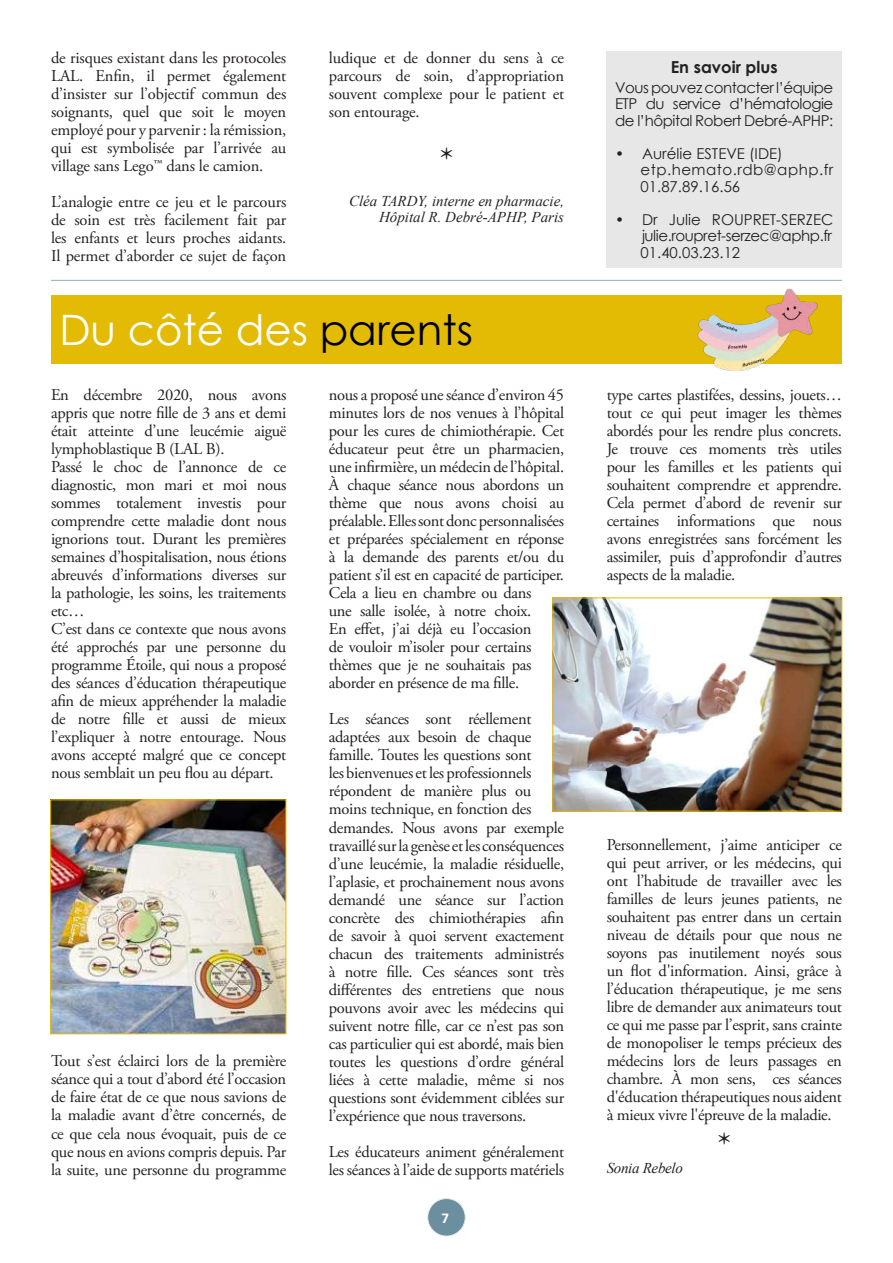
<style>
.page{position:relative;width:893px;height:1263px;background:#fff}
.page>*{position:absolute;margin:0;border:0;box-sizing:border-box;transform-origin:0 0}
.t1{font:42px "Century Gothic";color:#fff}
.t2{font:34.5px "Adobe Garamond Pro";color:#231f20}
.t3{font:16.5px/18px "Adobe Garamond Pro";letter-spacing:-.02em;color:#231f20;text-align:justify}
.t4{font:700 16.5px "Century Gothic";color:#222}
.t5{font:15px/16.5px "Century Gothic";letter-spacing:-.03em;color:#222;text-align:justify}
.t6{font:15px/16.5px "Century Gothic";color:#222}
.t7{font:italic 15px/16.5px "Times New Roman";color:#222;text-align:right}
.t8{font:italic 15px "Times New Roman";letter-spacing:-.02em;color:#222}
.t9{font:700 15px "Calibri";color:#fff}
.s1{color:#000}
</style>
<div class="page">
<div style="left:428px;top:1198px;width:37px;height:38px;background:#6b8f9f;border-radius:50%"></div>
<div style="left:427px;top:1198px;width:39px;height:38px;border:1px solid #e3eaed;border-radius:50%"></div>
<hr style="left:51px;top:280px;width:791px;height:1px;background:#92aeba">
<div style="left:51px;top:296px;width:791px;height:68px;background:#e3bb05"></div>
<img style="left:684px;top:280px;width:141px;height:91px">
<img style="left:52px;top:802px;width:232px;height:230px">
<div style="left:50px;top:800px;width:236px;height:234px;border:1px solid #e3bb05"></div>
<img style="left:555px;top:600px;width:285px;height:209px">
<div style="left:606px;top:51px;width:236px;height:217px;background:#e7e7e7"></div>
<p class="t3" style="left:51px;top:49px;width:237px">de risques existant dans les protocoles LAL. Enfin, il permet également d’insister sur l’objectif commun des soignants, quel que soit le moyen employé pour y parvenir : la rémission, qui est symbolisée par l’arrivée au village sans Lego™ dans le camion.</p>
<p class="t3" style="left:51px;top:193px;width:237px">L’analogie entre ce jeu et le parcours de soin est très facilement fait par les enfants et leurs proches aidants.<br>Il permet d’aborder ce sujet de façon</p>
<p class="t3" style="left:329px;top:49px;width:237px">ludique et de donner du sens à ce parcours de soin, d’appropriation souvent complexe pour le patient et son entourage.</p>
<h2 class="t2" style="left:440px;top:139px;width:15px">*</h2>
<p class="t7" style="left:349px;top:192px;width:216px">Cléa TARDY, interne en pharmacie,<br>Hôpital R. Debré-APHP, Paris</p>
<h1 class="t1" style="left:59px;top:301px;width:415px">Du côté des <span class="s1">parents</span></h1>
<p class="t3" style="left:51px;top:387px;width:237px;text-align:left">En décembre 2020, nous avons appris que notre fille de 3 ans et demi était atteinte d’une leucémie aiguë lymphoblastique B (LAL B).<br>Passé le choc de l’annonce de ce diagnostic, mon mari et moi nous sommes totalement investis pour comprendre cette maladie dont nous ignorions tout. Durant les premières semaines d’hospitalisation, nous étions abreuvés d’informations diverses sur la pathologie, les soins, les traitements etc…<br>C’est dans ce contexte que nous avons été approchés par une personne du programme Étoile, qui nous a proposé des séances d’éducation thérapeutique afin de mieux appréhender la maladie de notre fille et aussi de mieux l’expliquer à notre entourage. Nous avons accepté malgré que ce concept nous semblait un peu flou au départ.</p>
<p class="t3" style="left:329px;top:387px;width:237px;text-align:left">nous a proposé une séance d’environ 45 minutes lors de nos venues à l’hôpital pour les cures de chimiothérapie. Cet éducateur peut être un pharmacien, une infirmière, un médecin de l’hôpital.<br>À chaque séance nous abordons un thème que nous avons choisi au préalable. Elles sont donc personnalisées et préparées spécialement en réponse à la demande des parents et/ou du patient s’il est en capacité de participer.<br>Cela a lieu en chambre ou dans<br>une salle isolée, à notre choix.<br>En effet, j’ai déjà eu l’occasion<br>de vouloir m’isoler pour certains thèmes que je ne souhaitais pas aborder en présence de ma fille.</p>
<p class="t3" style="left:329px;top:711px;width:237px;text-align:left">Les séances sont réellement adaptées aux besoin de chaque famille. Toutes les questions sont<br>les bienvenues et les professionnels répondent de manière plus ou moins technique, en fonction des demandes. Nous avons par exemple travaillé sur la genèse et les conséquences d’une leucémie, la maladie résiduelle, l’aplasie, et prochainement nous avons demandé une séance sur l’action concrète des chimiothérapies afin de savoir à quoi servent exactement chacun des traitements administrés à notre fille. Ces séances sont très différentes des entretiens que nous pouvons avoir avec les médecins qui suivent notre fille, car ce n’est pas son cas particulier qui est abordé, mais bien toutes les questions d’ordre général liées à cette maladie, même si nos questions sont évidemment ciblées sur l’expérience que nous traversons.</p>
<p class="t3" style="left:329px;top:1143px;width:237px">Les éducateurs animent généralement les séances à l’aide de supports matériels</p>
<p class="t3" style="left:51px;top:1053px;width:237px">Tout s’est éclairci lors de la première séance qui a tout d’abord été l’occasion de faire état de ce que nous savions de la maladie avant d’être concernés, de ce que cela nous évoquait, puis de ce que nous en avions compris depuis. Par la suite, une personne du programme</p>
<p class="t9" style="left:442px;top:1207px;width:9px">7</p>
<p class="t4" style="left:671px;top:55px;width:108px">En savoir plus</p>
<p class="t5" style="left:615px;top:79px;width:220px">Vous pouvez contacter l’équipe ETP du service d’hématologie de l’hôpital Robert Debré-APHP:</p>
<p class="t6" style="left:641px;top:145px;width:194px;text-indent:-26px">• Aurélie ESTEVE (IDE) etp.hemato.rdb@aphp.fr<br>01.87.89.16.56</p>
<p class="t5" style="left:641px;top:211px;width:194px;text-indent:-26px">• Dr Julie ROUPRET-SERZEC julie.roupret-serzec@aphp.fr 01.40.03.23.12</p>
<p class="t3" style="left:607px;top:387px;width:237px">type cartes plastifées, dessins, jouets… tout ce qui peut imager les thèmes abordés pour les rendre plus concrets.<br>Je trouve ces moments très utiles pour les familles et les patients qui souhaitent comprendre et apprendre.<br>Cela permet d’abord de revenir sur certaines informations que nous avons enregistrées sans forcément les assimiler, puis d’approfondir d’autres aspects de la maladie.</p>
<p class="t3" style="left:607px;top:837px;width:237px">Personnellement, j’aime anticiper ce qui peut arriver, or les médecins, qui ont l’habitude de travailler avec les familles de leurs jeunes patients, ne souhaitent pas entrer dans un certain niveau de détails pour que nous ne soyons pas inutilement noyés sous un flot d'information. Ainsi, grâce à l’éducation thérapeutique, je me sens libre de demander aux animateurs tout ce qui me passe par l’esprit, sans crainte de monopoliser le temps précieux des médecins lors de leurs passages en chambre. À mon sens, ces séances d'éducation thérapeutiques nous aident à mieux vivre l'épreuve de la maladie.</p>
<h2 class="t2" style="left:717px;top:1125px;width:15px">*</h2>
<p class="t8" style="left:607px;top:1157px;width:78px">Sonia Rebelo</p>
</div>
